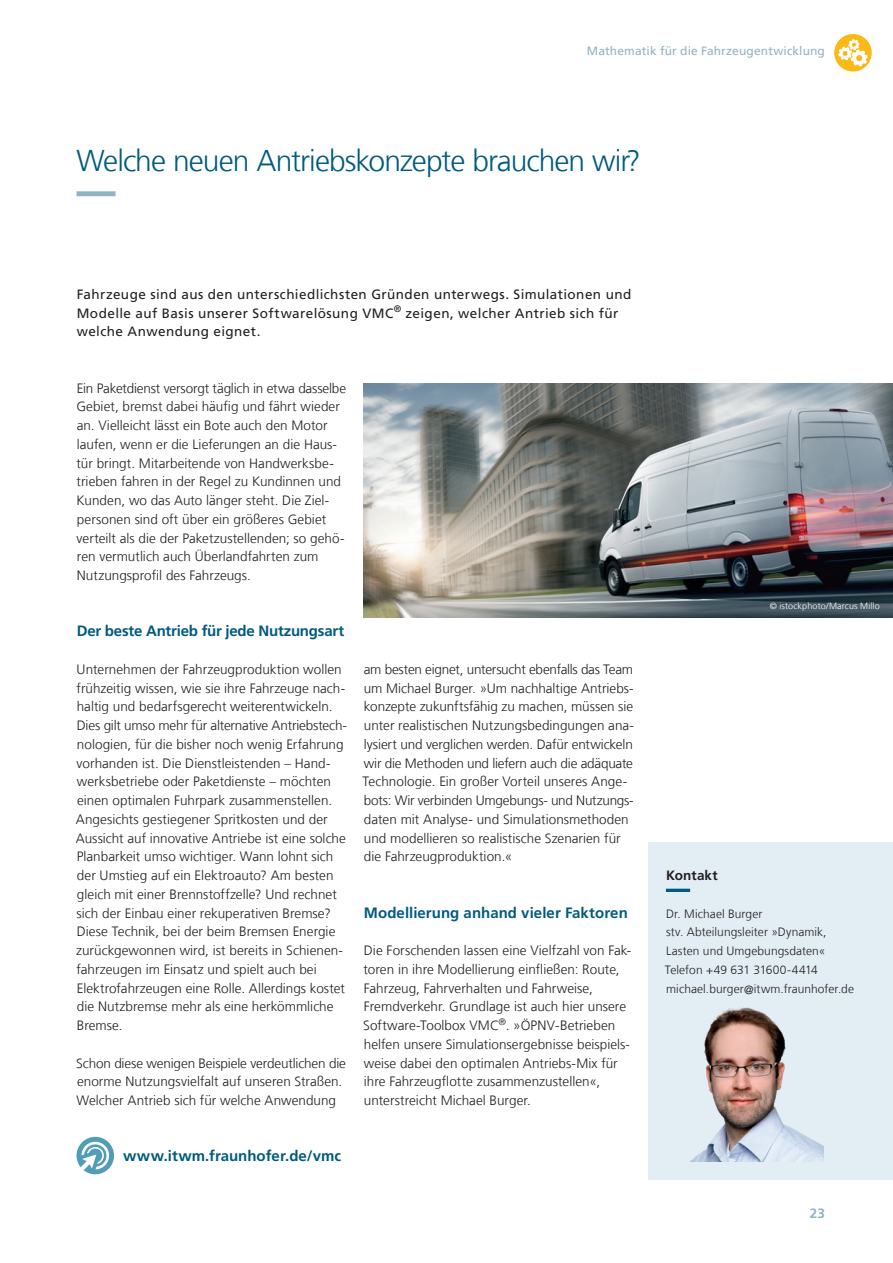
<style>
.page{position:relative;width:893px;height:1263px;background:#fff}
.page>*{position:absolute;margin:0;border:0;box-sizing:border-box;transform-origin:0 0}
.Ueberschrift_20_24_b{font:300 30px "Frutiger LT Com";letter-spacing:-.035em;color:#005b7f}
.Zwischenueberschrift{font:700 15px "Frutiger LT Com";color:#005b7f}
.Fliesstext_9_12_5_sc{font:300 13.5px/18.8px "Frutiger LT Com";color:#231f20}
.Introtext_9_12_5_sch{font:13.5px/18.8px "Frutiger LT Com";letter-spacing:.03em;color:#231f20}
.Infokasten_klein_Ueb{font:700 13.5px "Frutiger LT Com";letter-spacing:.005em;color:#231f20}
.t1{font:700 13.5px "Frutiger LT Com";color:#93b3c3}
.Infokasten_klein_Fli{font:300 12px/18.8px "Frutiger LT Com";letter-spacing:.005em;color:#231f20}
.Kolumne{font:12px "Frutiger LT Com";letter-spacing:.01em;color:#93b3c3}
._12_Grafiktext{font:300 9px "Frutiger LT Com";letter-spacing:.015em;color:#fff}
</style>
<div class="page">
<svg style="left:77px;top:191px;width:39px;height:5px"></svg>
<div style="left:649px;top:843px;width:244px;height:337px;background:#e2eef4"></div>
<svg style="left:666px;top:889px;width:25px;height:3px"></svg>
<img style="left:691px;top:1007px;width:132px;height:154px">
<svg style="left:76px;top:1136px;width:38px;height:39px"></svg>
<img style="left:364px;top:383px;width:529px;height:235px">
<svg style="left:834px;top:34px;width:38px;height:38px"></svg>
<p class="Kolumne" style="left:587px;top:44px;width:240px">Mathematik für die Fahrzeugentwicklung</p>
<p class="Ueberschrift_20_24_b" style="left:76px;top:144px;width:566px">Welche neuen Antriebskonzepte brauchen wir?</p>
<p class="Introtext_9_12_5_sch" style="left:77px;top:285px;width:556px">Fahrzeuge sind aus den unterschiedlichsten Gründen unterwegs. Simulationen und<br>Modelle auf Basis unserer Softwarelösung VMC<sup>®</sup> zeigen, welcher Antrieb sich für welche Anwendung eignet.</p>
<p class="Fliesstext_9_12_5_sc" style="left:76px;top:379px;width:271px">Ein Paketdienst versorgt täglich in etwa dasselbe Gebiet, bremst dabei häufig und fährt wieder an. Vielleicht lässt ein Bote auch den Motor laufen, wenn er die Lieferungen an die Haus&shy;tür bringt. Mitarbeitende von Handwerksbe&shy;trieben fahren in der Regel zu Kundinnen und Kunden, wo das Auto länger steht. Die Ziel&shy;personen sind oft über ein größeres Gebiet verteilt als die der Paketzustellenden; so gehö&shy;ren vermutlich auch Überlandfahrten zum Nutzungsprofil des Fahrzeugs.</p>
<p class="Zwischenueberschrift" style="left:77px;top:622px;width:269px">Der beste Antrieb für jede Nutzungsart</p>
<p class="Fliesstext_9_12_5_sc" style="left:76px;top:660px;width:273px">Unternehmen der Fahrzeugproduktion wollen frühzeitig wissen, wie sie ihre Fahrzeuge nach&shy;haltig und bedarfsgerecht weiterentwickeln.<br>Dies gilt umso mehr für alternative Antriebstech&shy;nologien, für die bisher noch wenig Erfahrung vorhanden ist. Die Dienstleistenden – Hand&shy;werksbetriebe oder Paketdienste – möchten einen optimalen Fuhrpark zusammenstellen.<br>Angesichts gestiegener Spritkosten und der Aussicht auf innovative Antriebe ist eine solche Planbarkeit umso wichtiger. Wann lohnt sich der Umstieg auf ein Elektroauto? Am besten gleich mit einer Brennstoffzelle? Und rechnet sich der Einbau einer rekuperativen Bremse?<br>Diese Technik, bei der beim Bremsen Energie zurückgewonnen wird, ist bereits in Schienen&shy;fahrzeugen im Einsatz und spielt auch bei Elektrofahrzeugen eine Rolle. Allerdings kostet die Nutzbremse mehr als eine herkömmliche Bremse.</p>
<p class="Fliesstext_9_12_5_sc" style="left:76px;top:1054px;width:271px">Schon diese wenigen Beispiele verdeutlichen die enorme Nutzungsvielfalt auf unseren Straßen.<br>Welcher Antrieb sich für welche Anwendung</p>
<p class="Fliesstext_9_12_5_sc" style="left:362px;top:660px;width:273px">am besten eignet, untersucht ebenfalls das Team um Michael Burger. »Um nachhaltige Antriebs&shy;konzepte zukunftsfähig zu machen, müssen sie unter realistischen Nutzungsbedingungen ana&shy;lysiert und verglichen werden. Dafür entwickeln wir die Methoden und liefern auch die adäquate Technologie. Ein großer Vorteil unseres Ange&shy;bots: Wir verbinden Umgebungs- und Nutzungs&shy;daten mit Analyse- und Simulationsmethoden und modellieren so realistische Szenarien für die Fahrzeugproduktion.«</p>
<p class="Zwischenueberschrift" style="left:364px;top:904px;width:266px">Modellierung anhand vieler Faktoren</p>
<p class="Fliesstext_9_12_5_sc" style="left:363px;top:941px;width:270px">Die Forschenden lassen eine Vielfzahl von Fak&shy;toren in ihre Modellierung einfließen: Route, Fahrzeug, Fahrverhalten und Fahrweise, Fremdverkehr. Grundlage ist auch hier unsere Software-Toolbox VMC<sup>®</sup>. »ÖPNV-Betrieben helfen unsere Simulationsergebnisse beispiels&shy;weise dabei den optimalen Antriebs-Mix für ihre Fahrzeugflotte zusammenzustellen«, unterstreicht Michael Burger.</p>
<p class="Zwischenueberschrift" style="left:123px;top:1147px;width:220px">www.itwm.fraunhofer.de/vmc</p>
<p class="_12_Grafiktext" style="left:770px;top:601px;width:112px">© istockphoto/Marcus Millo</p>
<p class="Infokasten_klein_Ueb" style="left:666px;top:867px;width:53px">Kontakt</p>
<p class="Infokasten_klein_Fli" style="left:666px;top:904px;width:98px">Dr. Michael Burger</p>
<p class="Infokasten_klein_Fli" style="left:666px;top:923px;width:162px">stv. Abteilungsleiter »Dynamik,<br>Lasten und Umgebungsdaten«</p>
<p class="Infokasten_klein_Fli" style="left:665px;top:960px;width:155px">Telefon +49 631 31600-4414</p>
<p class="Infokasten_klein_Fli" style="left:666px;top:979px;width:189px">michael.burger@itwm.fraunhofer.de</p>
<p class="t1" style="left:810px;top:1205px;width:17px">23</p>
</div>
